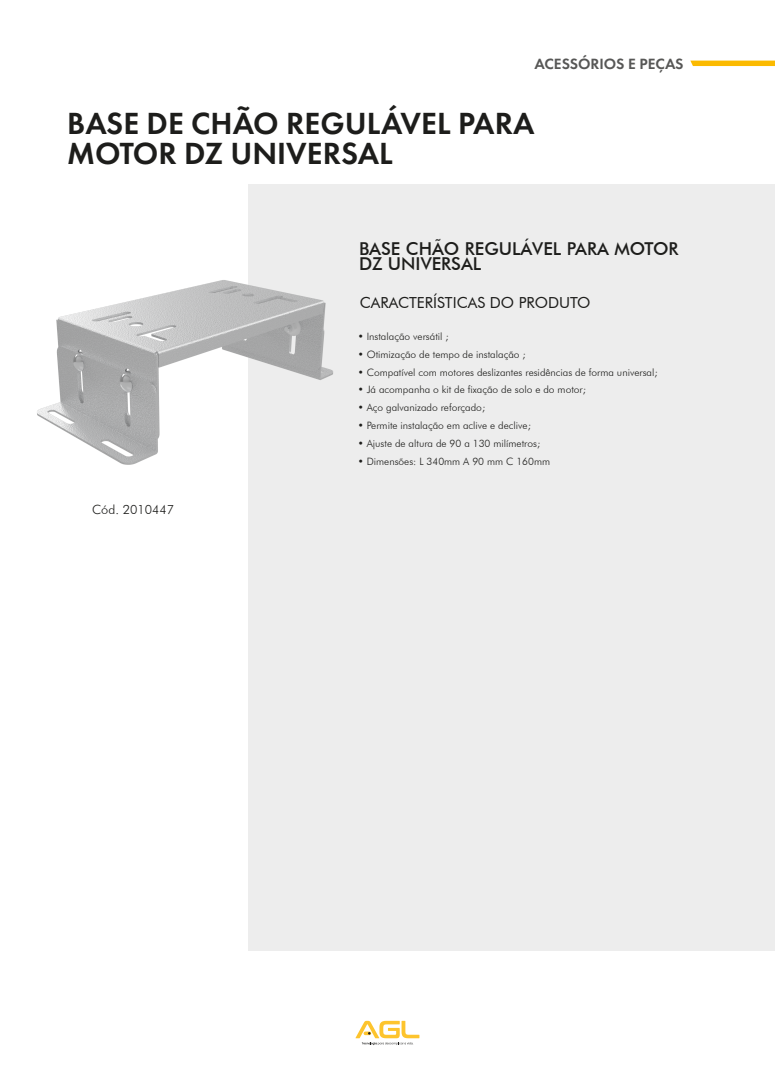
<style>
.page{position:relative;width:775px;height:1081px;background:#fff}
.page>*{position:absolute;margin:0;border:0;box-sizing:border-box;transform-origin:0 0}
.t1{font:600 31.75px/29.6px "Futura PT";color:#1d1d1b}
.t2{font:500 17.75px/15.2px "Futura BT";color:#1d1d1b}
.t3{font:600 15.38px "Futura PT";color:#575756}
.t4{font:15.25px "Futura BT";color:#1d1d1b}
.t5{font:300 12.75px "Futura BT";color:#1d1d1b}
.t6{font:300 10.12px "Futura BT";color:#1d1d1b}
</style>
<div class="page">
<svg style="left:355px;top:1021px;width:64px;height:24px"></svg>
<svg style="left:690px;top:61px;width:84px;height:5px"></svg>
<div style="left:248px;top:184px;width:526px;height:767px;background:#ededed"></div>
<img style="left:37px;top:280px;width:296px;height:185px">
<h3 class="t3" style="left:534px;top:54px;width:150px">ACESSÓRIOS E PEÇAS</h3>
<h1 class="t1" style="left:67px;top:109px;width:468px">BASE DE CHÃO REGULÁVEL PARA<br>MOTOR DZ UNIVERSAL</h1>
<h2 class="t2" style="left:359px;top:241px;width:321px">BASE CHÃO REGULÁVEL PARA MOTOR<br>DZ UNIVERSAL</h2>
<p class="t5" style="left:92px;top:502px;width:83px">Cód. 2010447</p>
<h3 class="t4" style="left:359px;top:293px;width:232px">CARACTERÍSTICAS DO PRODUTO</h3>
<p class="t6" style="left:357px;top:330px;width:92px">• Instalação versátil ;</p>
<p class="t6" style="left:357px;top:348px;width:169px">• Otimização de tempo de instalação ;</p>
<p class="t6" style="left:357px;top:366px;width:301px">• Compatível com motores deslizantes residências de forma universal;</p>
<p class="t6" style="left:357px;top:384px;width:230px">• Já acompanha o kit de fixação de solo e do motor;</p>
<p class="t6" style="left:357px;top:401px;width:129px">• Aço galvanizado reforçado;</p>
<p class="t6" style="left:357px;top:419px;width:174px">• Permite instalação em aclive e declive;</p>
<p class="t6" style="left:357px;top:437px;width:184px">• Ajuste de altura de 90 a 130 milímetros;</p>
<p class="t6" style="left:357px;top:455px;width:194px">• Dimensões: L 340mm A 90 mm C 160mm</p>
</div>
